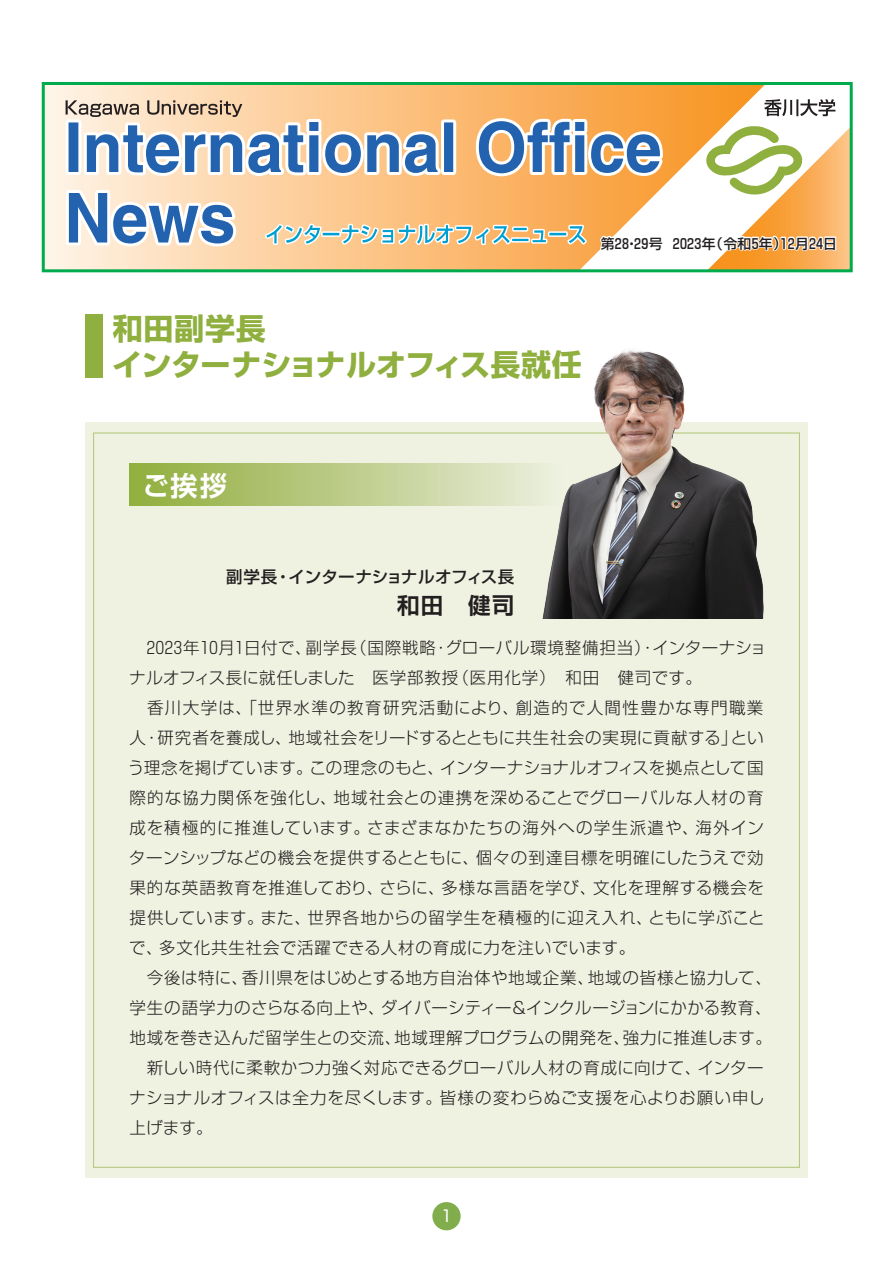
<style>
.page{position:relative;width:893px;height:1263px;background:#fff}
.page>*{position:absolute;margin:0;border:0;box-sizing:border-box;transform-origin:0 0}
.t1{font:700 30px/36px "Shin Go Pro";letter-spacing:.005em;color:#8faf3e}
.t2{font:700 27px "Shin Go Pro De";color:#fff}
.t3{font:700 22.5px "Shin Go Pro De";color:#231f20}
.t4{font:300 16.5px/30px "Shin Go Pro";letter-spacing:.04em;color:#231f20}
.t5{font:500 16.5px "Shin Go Pro";letter-spacing:.005em;color:#231f20}
.t6{font:15.9px "Shin Go Pro";color:#fff}
.t7{font:500 13.8px "Shin Go Pro";letter-spacing:.025em;color:#231f20}
</style>
<div class="page">
<div style="left:85px;top:422px;width:723px;height:756px;background:#eff2e1"></div>
<div style="left:130px;top:463px;width:436px;height:43px;background:linear-gradient(to right,#90ad3b,#eceedd)"></div>
<div style="left:85px;top:314px;width:17px;height:64px;background:#8faf3e"></div>
<svg style="left:46px;top:86px;width:718px;height:182px;background:#fcce9a"></svg>
<div style="left:42px;top:82px;width:811px;height:190px;border:3px solid #00ab4d"></div>
<svg style="left:63px;top:99px;width:788px;height:172px"></svg>
<img style="left:530px;top:350px;width:246px;height:268px">
<div style="left:432px;top:1202px;width:29px;height:28px;background:#82ad4d;border-radius:50%"></div>
<p class="t7" style="left:601px;top:232px;width:238px">第28・29号 2023年（令和5年）12月24日</p>
<h1 class="t1" style="left:112px;top:307px;width:471px">和田副学長<br>インターナショナルオフィス長就任</h1>
<h2 class="t2" style="left:142px;top:463px;width:86px">ご挨拶</h2>
<p class="t5" style="left:226px;top:563px;width:289px">副学長・インターナショナルオフィス長</p>
<h3 class="t3" style="left:397px;top:587px;width:119px">和田　健司</h3>
<p class="t4" style="left:128px;top:631px;width:645px;text-indent:19px">2023年10月1日付で、副学長（国際戦略・グローバル環境整備担当）・インターナショナルオフィス長に就任しました　医学部教授（医用化学）　和田　健司です。<br>　香川大学は、「世界水準の教育研究活動により、創造的で人間性豊かな専門職業人・研究者を養成し、地域社会をリードするとともに共生社会の実現に貢献する」という理念を掲げています。この理念のもと、インターナショナルオフィスを拠点として国際的な協力関係を強化し、地域社会との連携を深めることでグローバルな人材の育成を積極的に推進しています。さまざまなかたちの海外への学生派遣や、海外インターンシップなどの機会を提供するとともに、個々の到達目標を明確にしたうえで効果的な英語教育を推進しており、さらに、多様な言語を学び、文化を理解する機会を提供しています。また、世界各地からの留学生を積極的に迎え入れ、ともに学ぶことで、多文化共生社会で活躍できる人材の育成に力を注いでいます。<br>　今後は特に、香川県をはじめとする地方自治体や地域企業、地域の皆様と協力して、学生の語学力のさらなる向上や、ダイバーシティー＆インクルージョンにかかる教育、地域を巻き込んだ留学生との交流、地域理解プログラムの開発を、強力に推進します。　新しい時代に柔軟かつ力強く対応できるグローバル人材の育成に向けて、インターナショナルオフィスは全力を尽くします。皆様の変わらぬご支援を心よりお願い申し上げます。</p>
<p class="t6" style="left:440px;top:1203px;width:14px">1</p>
</div>
